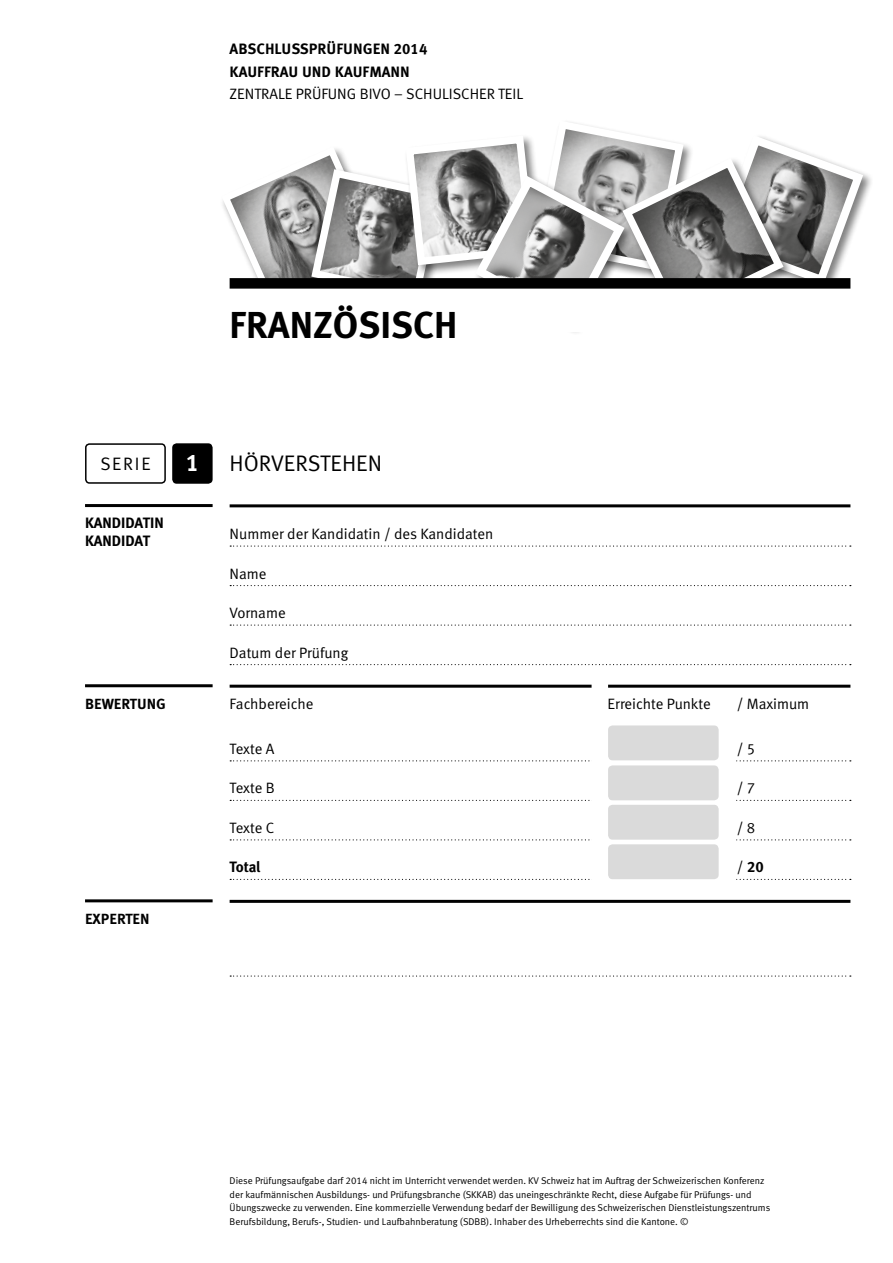
<style>
.page{position:relative;width:893px;height:1263px;background:#fff}
.page>*{position:absolute;margin:0;border:0;box-sizing:border-box;transform-origin:0 0}
.t1{font:37.5px "Meta Bold LF";color:#000}
.t2{font:24px "Meta Bold LF Caps";color:#fff}
.t3{font:22.5px "Meta Normal LF";color:#000}
.t4{font:18px "Meta Normal LF";letter-spacing:.1em;color:#000}
.t5{font:15px "Meta Normal LF";color:#000}
.t6{font:15px "Meta Bold LF Caps";color:#000}
.t7{font:15px/18px "Meta Bold LF";color:#000}
.t8{font:14.7px "Meta Bold LF Caps";color:#000}
.t9{font:9.75px/13.5px "Meta Normal LF";color:#000}
.s1{font-family:"Meta Normal LF"}
</style>
<div class="page">
<svg style="left:222px;top:122px;width:646px;height:161px"></svg>
<div style="left:172px;top:443px;width:41px;height:41px;background:#000;border-radius:4px"></div>
<div style="left:85px;top:443px;width:81px;height:41px;border:2px solid #000;border-radius:4px"></div>
<hr style="left:230px;top:504px;width:620px;height:3px;background:#000">
<svg style="left:230px;top:545px;width:621px;height:2px"></svg>
<svg style="left:230px;top:585px;width:621px;height:1px"></svg>
<svg style="left:230px;top:624px;width:621px;height:2px"></svg>
<svg style="left:230px;top:664px;width:621px;height:1px"></svg>
<hr style="left:85px;top:504px;width:128px;height:3px;background:#000">
<div style="left:230px;top:278px;width:620px;height:11px;background:#000"></div>
<hr style="left:230px;top:900px;width:620px;height:3px;background:#000">
<svg style="left:230px;top:975px;width:621px;height:2px"></svg>
<hr style="left:230px;top:685px;width:620px;height:3px;background:#000">
<svg style="left:230px;top:760px;width:621px;height:1px"></svg>
<svg style="left:230px;top:800px;width:621px;height:1px"></svg>
<svg style="left:230px;top:839px;width:621px;height:1px"></svg>
<svg style="left:230px;top:879px;width:621px;height:1px"></svg>
<hr style="left:85px;top:684px;width:128px;height:3px;background:#000">
<div style="left:592px;top:680px;width:16px;height:205px;background:#fff"></div>
<div style="left:720px;top:691px;width:16px;height:194px;background:#fff"></div>
<hr style="left:85px;top:899px;width:128px;height:3px;background:#000">
<div style="left:605px;top:721px;width:120px;height:165px;background:#fff"></div>
<div style="left:608px;top:725px;width:111px;height:35px;background:#dadada;border-radius:4px"></div>
<div style="left:608px;top:765px;width:111px;height:35px;background:#dadada;border-radius:4px"></div>
<div style="left:608px;top:805px;width:111px;height:35px;background:#dadada;border-radius:4px"></div>
<div style="left:608px;top:844px;width:111px;height:35px;background:#dadada;border-radius:4px"></div>
<p class="t6" style="left:230px;top:40px;width:199px">ABSCHLUSSPRÜFUNGEN 2014</p>
<p class="t6" style="left:230px;top:63px;width:182px">KAUFFRAU UND KAUFMANN</p>
<p class="t5" style="left:230px;top:85px;width:295px">ZENTRALE PRÜFUNG BIVO – SCHULISCHER TEIL</p>
<p class="t1" style="left:230px;top:303px;width:229px">FRANZÖSISCH</p>
<p class="t4" style="left:100px;top:453px;width:52px">SERIE</p>
<p class="t2" style="left:186px;top:448px;width:15px">1</p>
<p class="t7" style="left:85px;top:514px;width:80px">KANDIDATIN<br>KANDIDAT</p>
<p class="t8" style="left:85px;top:695px;width:82px">BEWERTUNG</p>
<p class="t8" style="left:85px;top:910px;width:66px">EXPERTEN</p>
<p class="t3" style="left:230px;top:450px;width:154px">HÖRVERSTEHEN</p>
<p class="t5" style="left:230px;top:525px;width:265px">Nummer der Kandidatin / des Kandidaten</p>
<p class="t5" style="left:230px;top:565px;width:39px">Name</p>
<p class="t5" style="left:230px;top:604px;width:58px">Vorname</p>
<p class="t5" style="left:230px;top:644px;width:120px">Datum der Prüfung</p>
<p class="t5" style="left:230px;top:695px;width:85px">Fachbereiche</p>
<p class="t5" style="left:608px;top:695px;width:105px">Erreichte Punkte</p>
<p class="t5" style="left:737px;top:695px;width:74px">/ Maximum</p>
<p class="t5" style="left:230px;top:740px;width:46px">Texte A</p>
<p class="t5" style="left:737px;top:740px;width:20px">/ 5</p>
<p class="t5" style="left:230px;top:779px;width:47px">Texte B</p>
<p class="t5" style="left:737px;top:779px;width:20px">/ 7</p>
<p class="t5" style="left:230px;top:819px;width:46px">Texte C</p>
<p class="t5" style="left:737px;top:819px;width:20px">/ 8</p>
<p class="t7" style="left:230px;top:858px;width:32px">Total</p>
<p class="t6" style="left:737px;top:858px;width:29px"><span class="s1">/</span> 20</p>
<p class="t9" style="left:230px;top:1174px;width:542px">Diese Prüfungsaufgabe darf 2014 nicht im Unterricht verwendet werden. KV Schweiz hat im Auftrag der Schweizerischen Konferenz der kaufmännischen Ausbildungs- und Prüfungsbranche (SKKAB) das uneingeschränkte Recht, diese Aufgabe für Prüfungs- und Übungszwecke zu verwenden. Eine kommerzielle Verwendung bedarf der Bewilligung des Schweizerischen Dienstleistungszentrums Berufsbildung, Berufs-, Studien- und Laufbahnberatung (SDBB). Inhaber des Urheberrechts sind die Kantone. ©</p>
</div>
